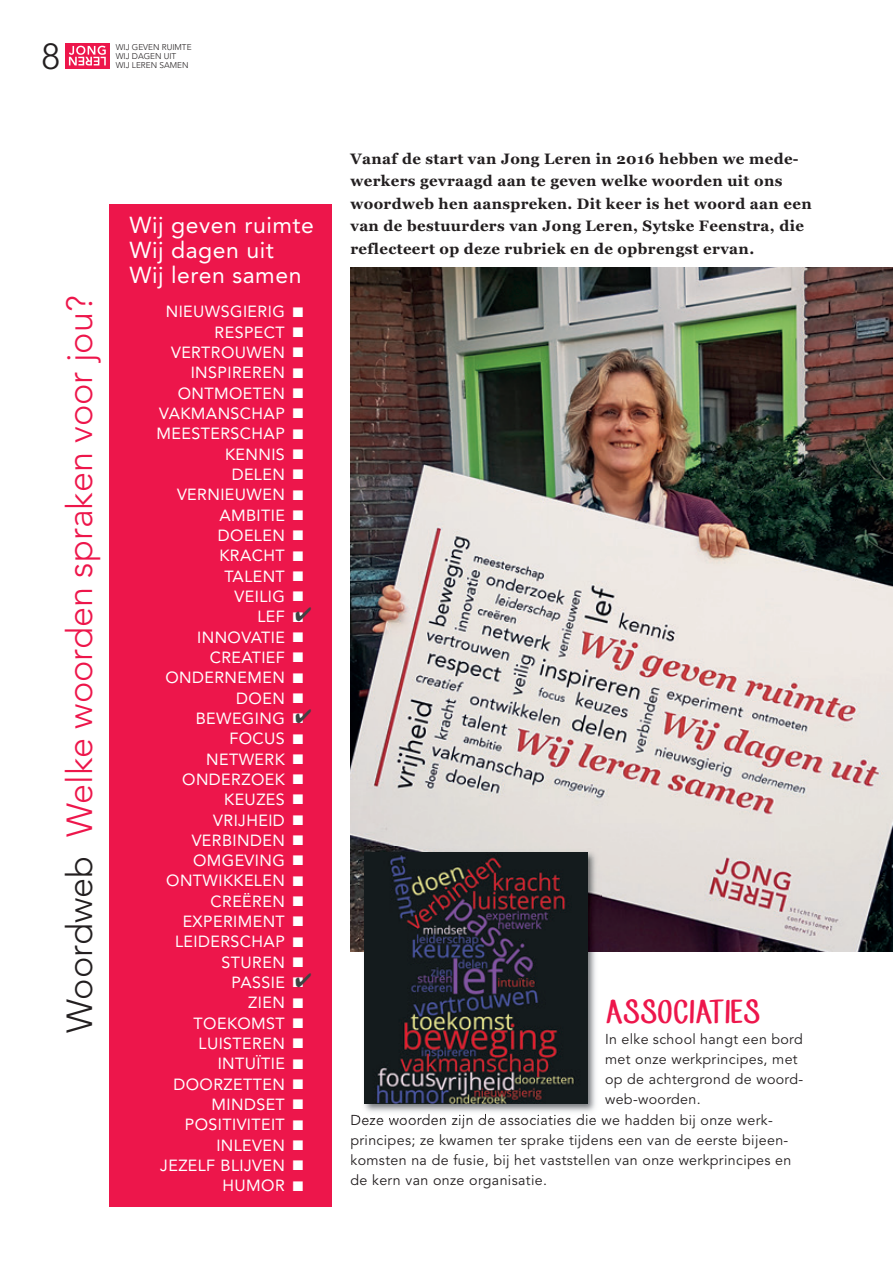
<style>
.page{position:relative;width:893px;height:1263px;background:#fff}
.page>*{position:absolute;margin:0;border:0;box-sizing:border-box;transform-origin:0 0}
.t1{font:300 36px "Avenir";color:#ed164b}
.t2{font:300 36px "Avenir";color:#231f20}
.t3{font:30px "CF Jack Story";letter-spacing:.045em;color:#ed164b;scale:1.05 1}
.t4{font:22.95px/25.2px "Avenir";letter-spacing:.025em;color:#fff}
.t5{font:16.05px/20.2px "Avenir";letter-spacing:.025em;color:#fff;text-align:right}
.t6{font:700 15px/22.5px "Georgia";letter-spacing:.025em;color:#231f20}
.t7{font:14.25px "Avenir";letter-spacing:.025em;color:#231f20}
.t8{font:13.8px/20.2px "Zapf Dingbats ITC";color:#fff;text-align:justify}
.t9{font:300 8.25px/9.1px "Avenir";color:#231f20}
.s1{color:#231f20}
</style>
<div class="page">
<div style="left:65px;top:43px;width:45px;height:26px;background:#ed164b"></div>
<svg style="left:69px;top:46px;width:37px;height:19px"></svg>
<div style="left:110px;top:205px;width:222px;height:1002px;background:#ed164b"></div>
<img style="left:350px;top:267px;width:543px;height:685px">
<img style="left:359px;top:846px;width:243px;height:272px">
<img style="left:359px;top:1114px;width:57px;height:4px">
<img style="left:365px;top:852px;width:222px;height:251px">
<h1 class="t2" style="left:41px;top:41px;width:20px">8</h1>
<p class="t9" style="left:116px;top:43px;width:77px">WIJ GEVEN RUIMTE<br>WIJ DAGEN UIT<br>WIJ LEREN SAMEN</p>
<h1 class="t1" style="left:65px;top:1033px;width:739px;rotate:-90deg"><span class="s1">Woordweb</span> Welke woorden spraken voor jou?</h1>
<h3 class="t4" style="left:129px;top:214px;width:186px">Wij geven ruimte<br>Wij dagen uit<br>Wij leren samen</h3>
<p class="t5" style="left:157px;top:303px;width:130px">NIEUWSGIERIG<br>RESPECT<br>VERTROUWEN<br>INSPIREREN<br>ONTMOETEN<br>VAKMANSCHAP<br>MEESTERSCHAP<br>KENNIS<br>DELEN<br>VERNIEUWEN<br>AMBITIE<br>DOELEN<br>KRACHT<br>TALENT<br>VEILIG<br>LEF<br>INNOVATIE<br>CREATIEF<br>ONDERNEMEN<br>DOEN<br>BEWEGING<br>FOCUS<br>NETWERK<br>ONDERZOEK<br>KEUZES<br>VRIJHEID<br>VERBINDEN<br>OMGEVING<br>ONTWIKKELEN<br>CREËREN<br>EXPERIMENT<br>LEIDERSCHAP<br>STUREN<br>PASSIE<br>ZIEN<br>TOEKOMST<br>LUISTEREN<br>INTUÏTIE<br>DOORZETTEN<br>MINDSET<br>POSITIVITEIT<br>INLEVEN<br>JEZELF BLIJVEN<br>HUMOR</p>
<p class="t8" style="left:293px;top:303px;width:12px">■ ■ ■ ■ ■ ■ ■ ■ ■ ■ ■ ■ ■ ■ ■ ■ ■ ■ ■ ■ ■ ■ ■ ■ ■ ■ ■ ■ ■ ■ ■ ■ ■ ■ ■ ■ ■ ■ ■ ■ ■ ■ ■ ■</p>
<p class="t6" style="left:350px;top:149px;width:463px">Vanaf de start van Jong Leren in 2016 hebben we mede&shy;werkers gevraagd aan te geven welke woorden uit ons woordweb hen aanspreken. Dit keer is het woord aan een van de bestuurders van Jong Leren, Sytske Feenstra, die reflecteert op deze rubriek en de opbrengst ervan.</p>
<h2 class="t3" style="left:605px;top:1000px;width:148px">ASSOCIATIES</h2>
<p class="t7" style="left:605px;top:1033px;width:199px">In elke school hangt een bord</p>
<p class="t7" style="left:605px;top:1053px;width:194px">met onze werkprincipes, met</p>
<p class="t7" style="left:605px;top:1073px;width:200px">op de achtergrond de woord-</p>
<p class="t7" style="left:605px;top:1094px;width:97px">web-woorden.</p>
<p class="t7" style="left:350px;top:1114px;width:424px">Deze woorden zijn de asso ciaties die we hadden bij onze werk -</p>
<p class="t7" style="left:350px;top:1134px;width:439px">principes; ze kwamen ter sprake tijdens een van de eerste bijeen-</p>
<p class="t7" style="left:350px;top:1154px;width:442px">komsten na de fusie, bij het vaststellen van onze werkprincipes en</p>
<p class="t7" style="left:350px;top:1175px;width:198px">de kern van onze organisatie.</p>
</div>
